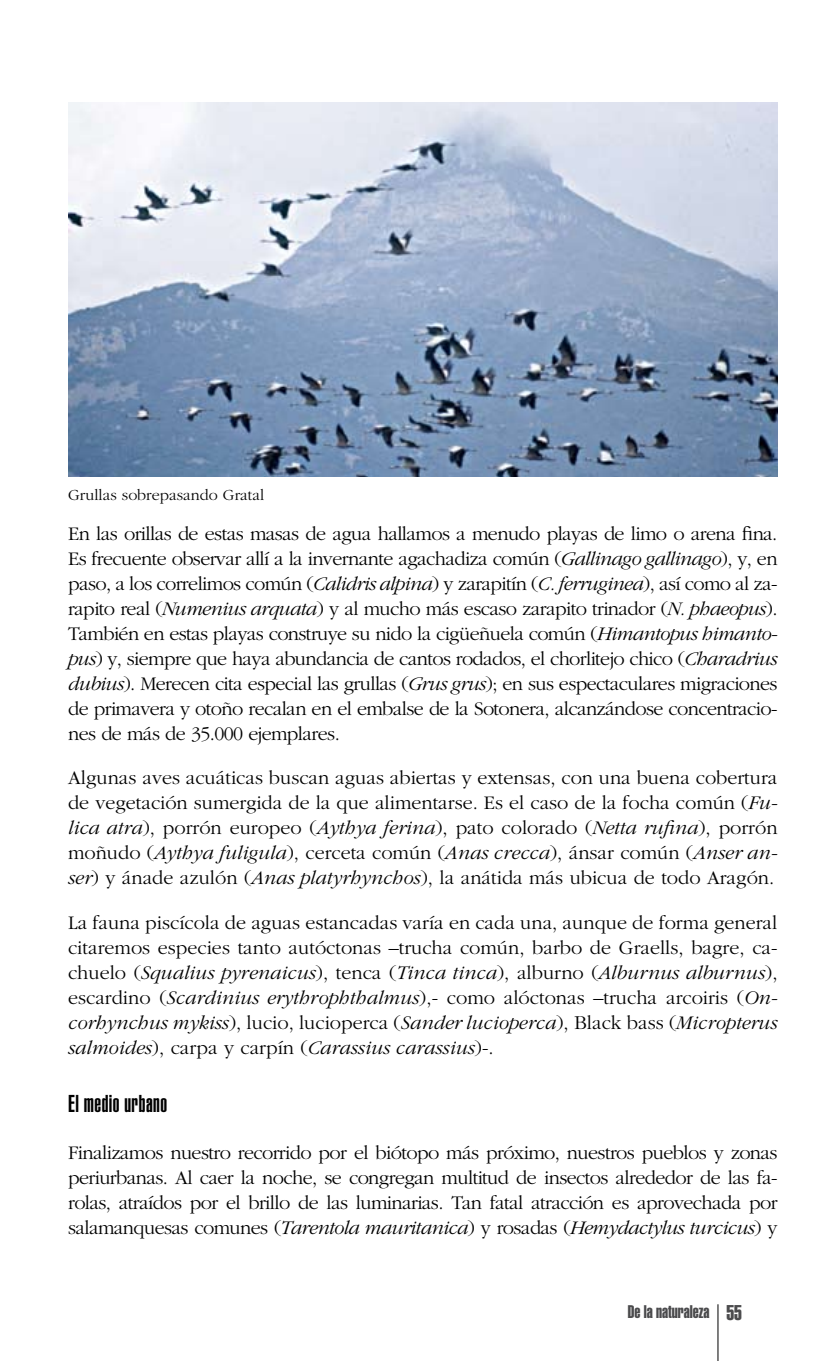
<style>
.page{position:relative;width:840px;height:1361px;background:#fff}
.page>*{position:absolute;margin:0;border:0;box-sizing:border-box;transform-origin:0 0}
.t1{font:900 extra-condensed 24px "Helvetica";letter-spacing:.02em;color:#000}
.t2{font:300 20px/25px "Garamond";letter-spacing:-.015em;color:#000;text-align:justify}
.t3{font:18px "Helvetica Extra Compressed";color:#4b4b4d}
.t4{font:300 16px "Garamond";color:#000}
.s1{font-style:italic}
.s2{font-size:21px}
</style>
<div class="page">
<hr style="left:717px;top:1304px;width:1px;height:57px;background:#000">
<img style="left:68px;top:102px;width:709px;height:374px">
<p class="t4" style="left:68px;top:486px;width:197px">Grullas sobrepasando Gratal</p>
<p class="t2" style="left:68px;top:521px;width:710px">En las orillas de estas masas de agua hallamos a menudo playas de limo o arena fina.<br>Es frecuente observar allí a la invernante agachadiza común (<span class="s1">Gallinago gallinago</span>), y, en paso, a los correlimos común (<span class="s1">Calidris alpina</span>) y zarapitín (<span class="s1">C. ferruginea</span>), así como al za&shy;rapito real (<span class="s1">Numenius arquata</span>) y al mucho más escaso zarapito trinador (<span class="s1">N. phaeopus</span>).<br>También en estas playas construye su nido la cigüeñuela común (<span class="s1">Himantopus himanto&shy;pus</span>) y, siempre que haya abundancia de cantos rodados, el chorlitejo chico (<span class="s1">Charadrius dubius</span>). Merecen cita especial las grullas (<span class="s1">Grus grus</span>); en sus espectaculares migraciones de primavera y otoño recalan en el embalse de la Sotonera, alcanzándose concentracio&shy;nes de más de 35.000 ejemplares.</p>
<p class="t2" style="left:68px;top:766px;width:710px">Algunas aves acuáticas buscan aguas abiertas y extensas, con una buena cobertura de vegetación sumergida de la que alimentarse. Es el caso de la focha común (<span class="s1">Fu&shy;lica atra</span>), porrón europeo (<span class="s1">Aythya ferina</span>), pato colorado (<span class="s1">Netta rufina</span>), porrón moñudo (<span class="s1">Aythya fuligula</span>), cerceta común (<span class="s1">Anas crecca</span>), ánsar común (<span class="s1">Anser an&shy;ser</span>) y ánade azulón (<span class="s1">Anas platyrhynchos</span>), la anátida más ubicua de todo Aragón.</p>
<p class="t2" style="left:68px;top:911px;width:710px">La fauna piscícola de aguas estancadas varía en cada una, aunque de forma general citaremos especies tanto autóctonas –trucha común, barbo de Graells, bagre, ca&shy;chuelo (<span class="s1">Squalius pyrenaicus</span>), tenca (<span class="s1">Tinca tinca</span>), alburno (<span class="s1">Alburnus alburnus</span>), escardino (<span class="s1">Scardinius erythrophthalmus</span>),- como alóctonas –trucha arcoiris (<span class="s1">On&shy;corhynchus mykiss</span>), lucio, lucioperca (<span class="s1">Sander lucioperca</span>), Black bass (<span class="s1">Micropterus salmoides</span>), carpa y carpín (<span class="s1">Carassius carassius</span>)-.</p>
<p class="t1" style="left:68px;top:1089px;width:100px">El medio urbano</p>
<p class="t2" style="left:68px;top:1141px;width:710px">Finalizamos nuestro recorrido por el biótopo más próximo, nuestros pueblos y zonas periurbanas. Al caer la noche, se congregan multitud de insectos alrededor de las fa&shy;rolas, atraídos por el brillo de las luminarias. Tan fatal atracción es aprovechada por salamanquesas comunes (<span class="s1">Tarentola mauritanica</span>) y rosadas (<span class="s1">Hemydactylus turcicus</span>) y</p>
<p class="t3" style="left:627px;top:1301px;width:116px">De la naturaleza <span class="s2">55</span></p>
</div>
